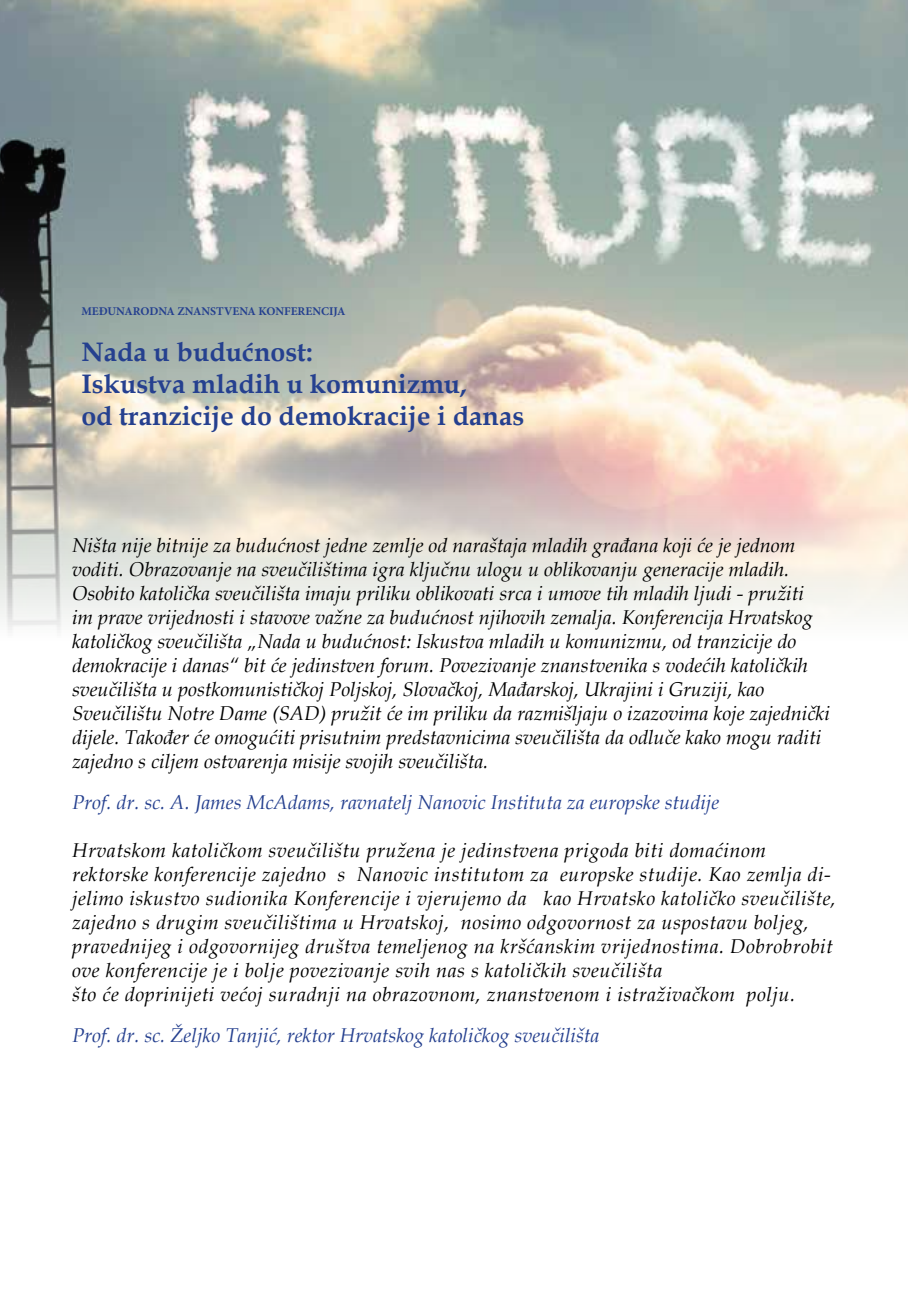
<style>
.page{position:relative;width:908px;height:1304px;background:#fff}
.page>*{position:absolute;margin:0;border:0;box-sizing:border-box;transform-origin:0 0}
.t1{font:700 26.8px/32.2px "Book Antiqua";color:#25408f}
.t2{font:italic 20px/24px "Book Antiqua";color:#000}
.t3{font:italic 20px/24px "Book Antiqua";letter-spacing:.025em;color:#000}
.t4{font:italic 20px "Book Antiqua";color:#25408f}
.t5{font:700 11.8px "Minion Pro";color:#25408f}
</style>
<div class="page">
<img style="left:0;top:0;width:907px;height:630px">
<p class="t5" style="left:81px;top:303px;width:266px">MEĐUNARODNA ZNANSTVENA KONFERENCIJA</p>
<h1 class="t1" style="left:81px;top:336px;width:444px">Nada u budućnost:<br>Iskustva mladih u komunizmu,<br>od tranzicije do demokracije i danas</h1>
<p class="t2" style="left:72px;top:533px;width:759px">Ništa nije bitnije za budućnost jedne zemlje od naraštaja mladih građana koji će je jednom voditi. Obrazovanje na sveučilištima igra ključnu ulogu u oblikovanju generacije mladih.<br>Osobito katolička sveučilišta imaju priliku oblikovati srca i umove tih mladih ljudi - pružiti im prave vrijednosti i stavove važne za budućnost njihovih zemalja. Konferencija Hrvatskog katoličkog sveučilišta „Nada u budućnost: Iskustva mladih u komunizmu, od tranzicije do demokracije i danas“ bit će jedinstven forum. Povezivanje znanstvenika s vodećih katoličkih sveučilišta u postkomunističkoj Poljskoj, Slovačkoj, Mađarskoj, Ukrajini i Gruziji, kao Sveučilištu Notre Dame (SAD) pružit će im priliku da razmišljaju o izazovima koje zajednički dijele. Također će omogućiti prisutnim predstavnicima sveučilišta da odluče kako mogu raditi zajedno s ciljem ostvarenja misije svojih sveučilišta.</p>
<p class="t4" style="left:72px;top:788px;width:648px">Prof. dr. sc. A. James McAdams, ravnatelj Nanovic Instituta za europske studije</p>
<p class="t3" style="left:72px;top:838px;width:765px">Hrvatskom katoličkom sveučilištu pružena je jedinstvena prigoda biti domaćinom rektorske konferencije zajedno s Nanovic institutom za europske studije. Kao zemlja di&shy;jelimo iskustvo sudionika Konferencije i vjerujemo da kao Hrvatsko katoličko sveučilište, zajedno s drugim sveučilištima u Hrvatskoj, nosimo odgovornost za uspostavu boljeg, pravednijeg i odgovornijeg društva temeljenog na kršćanskim vrijednostima. Dobrobrobit ove konferencije je i bolje povezivanje svih nas s katoličkih sveučilišta<br>što će doprinijeti većoj suradnji na obrazovnom, znanstvenom i istraživačkom polju.</p>
<p class="t4" style="left:72px;top:1021px;width:528px">Prof. dr. sc. Željko Tanjić, rektor Hrvatskog katoličkog sveučilišta</p>
</div>
